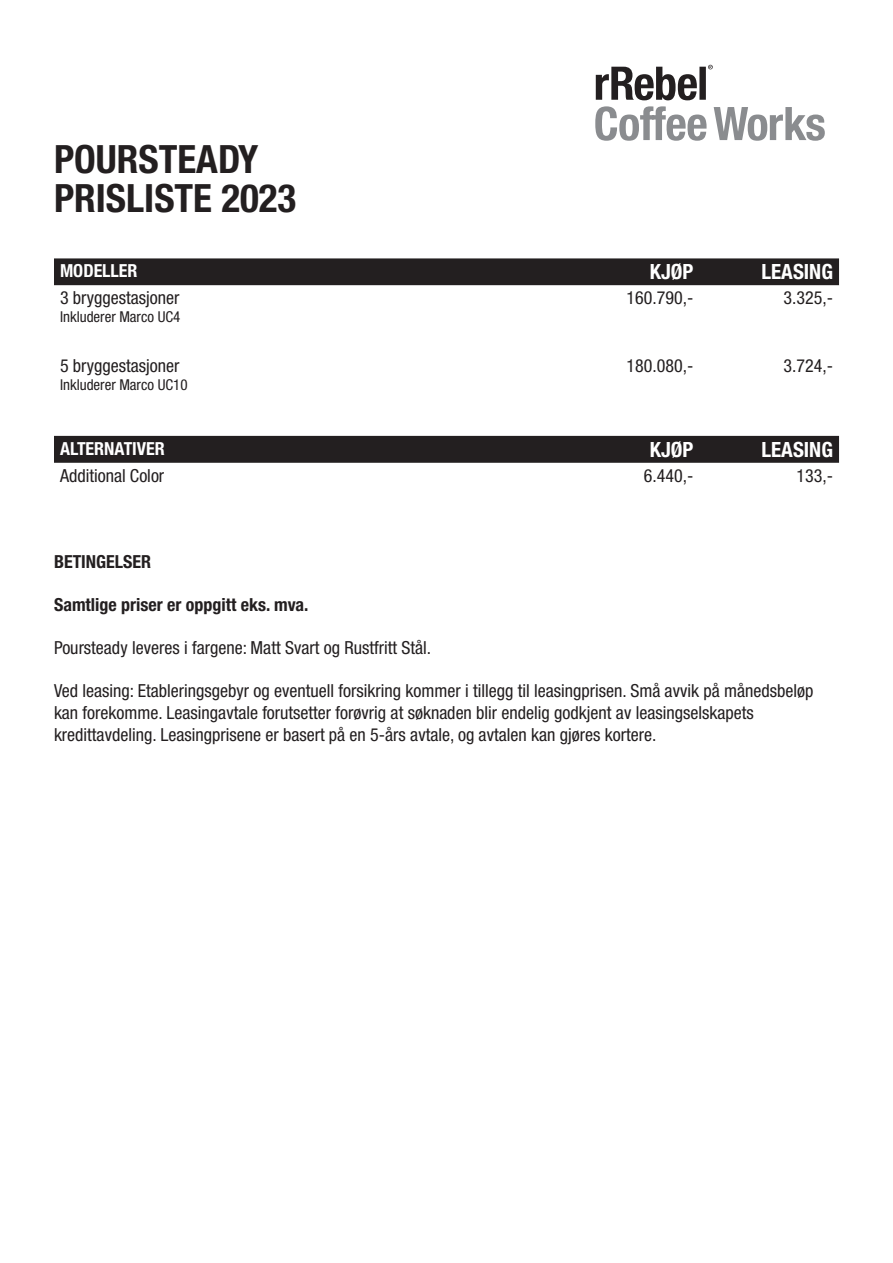
<style>
.page{position:relative;width:893px;height:1263px;background:#fff}
.page>*{position:absolute;margin:0;border:0;box-sizing:border-box;transform-origin:0 0}
.t1{font:700 condensed 39px "Helvetica Neue LT Pro";color:#231f20}
.t2{font:700 condensed 21px "Helvetica Neue LT Pro";color:#fff}
.t3{font:condensed 18px/21.6px "Helvetica Neue LT Pro";color:#231f20}
.t4{font:700 condensed 18px "Helvetica Neue LT Pro";color:#231f20}
.t5{font:700 condensed 18px "Helvetica Neue LT Pro";color:#fff}
.t6{font:condensed 15px "Helvetica Neue LT Pro";color:#231f20}
</style>
<div class="page">
<div style="left:54px;top:436px;width:785px;height:27px;background:#231f20"></div>
<div style="left:54px;top:258px;width:785px;height:27px;background:#231f20"></div>
<svg style="left:54px;top:285px;width:785px;height:1px"></svg>
<svg style="left:595px;top:106px;width:230px;height:35px"></svg>
<svg style="left:596px;top:65px;width:117px;height:35px"></svg>
<p class="t1" style="left:54px;top:136px;width:206px">POURSTEADY</p>
<p class="t1" style="left:54px;top:175px;width:244px">PRISLISTE 2023</p>
<p class="t5" style="left:60px;top:260px;width:79px">MODELLER</p>
<p class="t2" style="left:650px;top:259px;width:45px">KJØP</p>
<p class="t2" style="left:761px;top:259px;width:73px">LEASING</p>
<p class="t3" style="left:60px;top:287px;width:121px">3 bryggestasjoner</p>
<p class="t6" style="left:60px;top:308px;width:122px">Inkluderer Marco UC4</p>
<p class="t3" style="left:627px;top:287px;width:68px">160.790,-</p>
<p class="t3" style="left:783px;top:287px;width:51px">3.325,-</p>
<p class="t3" style="left:60px;top:355px;width:121px">5 bryggestasjoner</p>
<p class="t6" style="left:60px;top:376px;width:129px">Inkluderer Marco UC10</p>
<p class="t3" style="left:627px;top:355px;width:68px">180.080,-</p>
<p class="t3" style="left:783px;top:355px;width:51px">3.724,-</p>
<p class="t5" style="left:60px;top:437px;width:106px">ALTERNATIVER</p>
<p class="t2" style="left:650px;top:437px;width:45px">KJØP</p>
<p class="t2" style="left:761px;top:437px;width:73px">LEASING</p>
<p class="t3" style="left:60px;top:464px;width:106px">Additional Color</p>
<p class="t3" style="left:644px;top:464px;width:51px">6.440,-</p>
<p class="t3" style="left:796px;top:464px;width:38px">133,-</p>
<p class="t4" style="left:54px;top:550px;width:99px">BETINGELSER</p>
<p class="t4" style="left:54px;top:594px;width:256px">Samtlige priser er oppgitt eks. mva.</p>
<p class="t3" style="left:54px;top:637px;width:378px">Poursteady leveres i fargene: Matt Svart og Rustfritt Stål.</p>
<p class="t3" style="left:54px;top:680px;width:761px">Ved leasing: Etableringsgebyr og eventuell forsikring kommer i tillegg til leasingprisen. Små avvik på månedsbeløp kan forekomme. Leasingavtale forutsetter forøvrig at søknaden blir endelig godkjent av leasingselskapets</p>
<p class="t3" style="left:54px;top:723px;width:604px">kredittavdeling. Leasingprisene er basert på en 5-års avtale, og avtalen kan gjøres kortere.</p>
</div>
